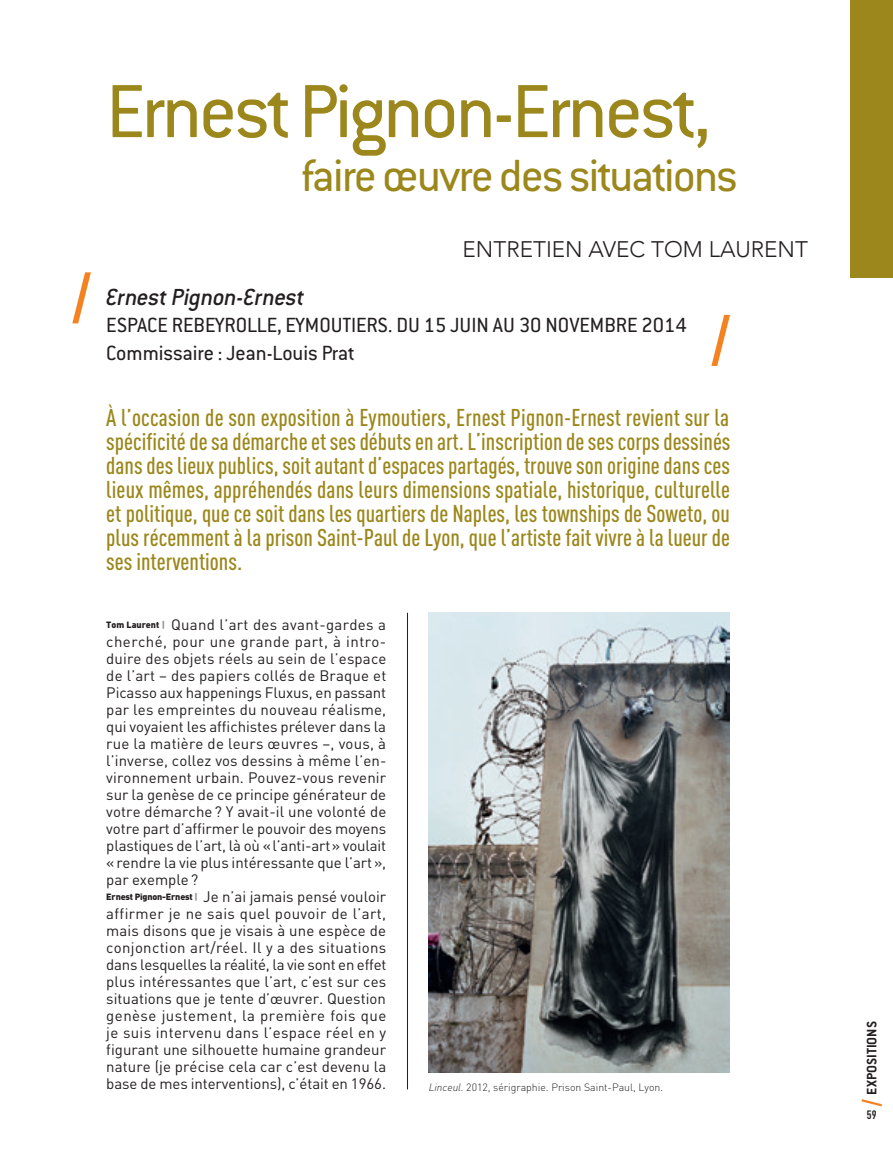
<style>
.page{position:relative;width:893px;height:1149px;background:#fff}
.page>*{position:absolute;margin:0;border:0;box-sizing:border-box;transform-origin:0 0}
.t1{font:82.5px "Conduit ITC";letter-spacing:-.03em;color:#9b871b}
.t2{font:49.5px "Conduit ITC";letter-spacing:-.03em;color:#9b871b}
.t3{font:italic 500 25.5px "Conduit ITC";letter-spacing:-.015em;color:#231f20}
.t4{font:500 24px/24px "DIN Cond";color:#9b871b;text-align:justify}
.t5{font:22.5px/27px "Conduit ITC";color:#231f20}
.t6{font:300 22.5px "Avenir";color:#231f20}
.t7{font:15px/17px "DIN";letter-spacing:.005em;color:#231f20}
.t8{font:700 15px "Conduit ITC";color:#231f20}
.t9{font:700 12px "DIN Cond";color:#231f20}
.t10{font:300 10.5px "DIN";color:#231f20}
.s1{font-weight:900;font-size:9px}
.s2{font-weight:900;font-size:9px;color:#939598}
.s3{font-style:italic}
</style>
<div class="page">
<div style="left:851px;top:0;width:42px;height:277px;background:#9b871b"></div>
<svg style="left:862px;top:1099px;width:20px;height:7px"></svg>
<svg style="left:72px;top:272px;width:19px;height:51px"></svg>
<svg style="left:711px;top:315px;width:19px;height:51px"></svg>
<hr style="left:407px;top:612px;width:1px;height:477px;background:#231f20">
<img style="left:429px;top:612px;width:301px;height:459px">
<h1 class="t1" style="left:106px;top:61px;width:606px">Ernest Pignon-Ernest,</h1>
<h2 class="t2" style="left:301px;top:145px;width:438px">faire œuvre des situations</h2>
<h3 class="t6" style="left:463px;top:235px;width:347px">ENTRETIEN AVEC TOM LAURENT</h3>
<h3 class="t3" style="left:106px;top:282px;width:200px">Ernest Pignon-Ernest</h3>
<h3 class="t5" style="left:106px;top:311px;width:582px">Espace Rebeyrolle, Eymoutiers. Du 15 j uin au 30 novembre 2014<br>Commissaire : Jean-Louis Prat</h3>
<p class="t4" style="left:106px;top:404px;width:626px">À l’occasion de son exposition à Eymoutiers, Ernest Pignon-Ernest revient sur la spécificité de sa démarche et ses débuts en art. L’inscription de ses corps dessinés dans des lieux publics, soit autant d’espaces partagés, trouve son origine dans ces lieux mêmes, appréhendés dans leurs dimensions spatiale, historique, culturelle et politique, que ce soit dans les quartiers de Naples, les townships de Soweto, ou plus récemment à la prison Saint-Paul de Lyon, que l’artiste fait vivre à la lueur de ses interventions.</p>
<p class="t7" style="left:106px;top:615px;width:282px"><span class="s1">Tom Laurent</span> <span class="s2">|</span> Quand l’art des avant-gardes a cherché, pour une grande part, à intro&shy;duire des objets réels au sein de l’espace de l’art – des papiers collés de Braque et Picasso aux happenings Fluxus, en passant par les empreintes du nouveau réalisme, qui voyaient les affichistes prélever dans la rue la matière de leurs œuvres –, vous, à l’inverse, collez vos dessins à même l’en&shy;vironnement urbain. Pouvez-vous revenir sur la genèse de ce principe générateur de votre démarche ? Y avait-il une volonté de votre part d’affirmer le pouvoir des moyens plastiques de l’art, là où «l’anti-art» voulait «rendre la vie plus intéressante que l’art», par exemple?<br><span class="s1">Ernest Pignon-Ernest</span> <span class="s2">|</span> Je n’ai jamais pensé vouloir affirmer je ne sais quel pouvoir de l’art, mais disons que je visais à une espèce de conjonction art/réel. Il y a des situations dans lesquelles la réalité, la vie sont en effet plus intéressantes que l’art, c’est sur ces situations que je tente d’œuvrer. Question genèse justement, la première fois que je suis intervenu dans l’espace réel en y figurant une silhouette humaine grandeur nature (je précise cela car c’est devenu la base de mes interventions), c’était en 1966.</p>
<p class="t10" style="left:429px;top:1079px;width:236px"><span class="s3">Linceul.</span> 2012, sérigraphie. Prison Saint-Paul, Lyon.</p>
<p class="t8" style="left:863px;top:1094px;width:74px;rotate:-90deg">Expositions</p>
<p class="t9" style="left:867px;top:1107px;width:11px">59</p>
</div>
